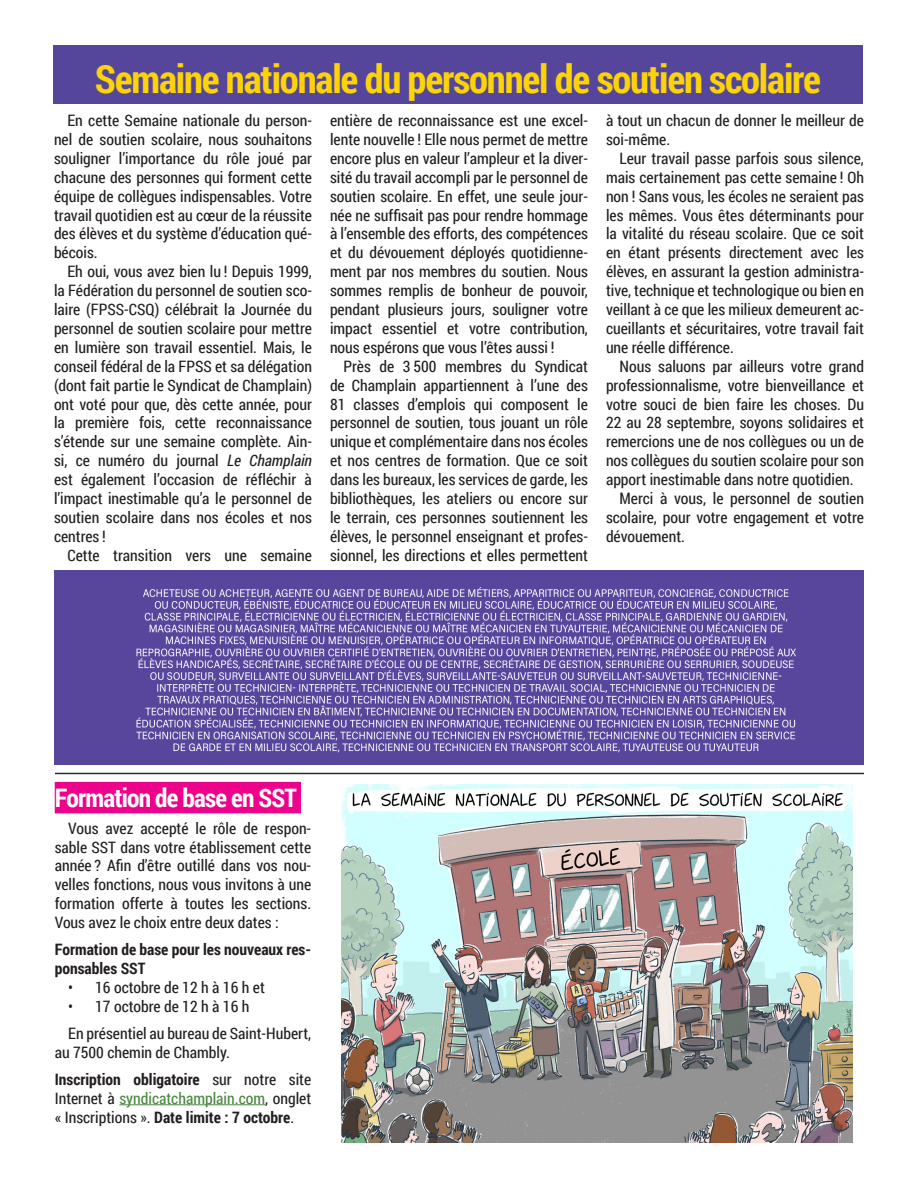
<style>
.page{position:relative;width:918px;height:1188px;background:#fff}
.page>*{position:absolute;margin:0;border:0;box-sizing:border-box;transform-origin:0 0}
._2022-04_Paragraphe_normal{font:700 39px "Roboto Condensed";letter-spacing:-.03em;color:#fcd406}
._2022-04_Paragraphe_normal-2{font:700 25.5px "Roboto Condensed";letter-spacing:-.03em;color:#fff}
._2022-04_Paragraphe_normal-3{font:15.75px/18.9px "Roboto Condensed";color:#231f20;text-align:justify}
._2022-04_Paragraphe_normal-4{font:700 15.75px/18.9px "Roboto Condensed";color:#231f20}
.s1{font-style:italic}
.s2{font-weight:700}
.s3{color:#49883f}
</style>
<div class="page">
<div style="left:55px;top:782px;width:246px;height:31px;background:#ed028c"></div>
<hr style="left:119px;top:1104px;width:146px;height:1px;background:#49883f">
<div style="left:53px;top:45px;width:810px;height:59px;background:#55469c"></div>
<hr style="left:55px;top:773px;width:809px;height:1px;background:#292c2f">
<img style="left:55px;top:570px;width:809px;height:195px">
<img style="left:342px;top:785px;width:510px;height:357px">
<p class="_2022-04_Paragraphe_normal" style="left:95px;top:51px;width:728px">Semaine nationale du personnel de soutien scolaire</p>
<p class="_2022-04_Paragraphe_normal-3" style="left:54px;top:110px;width:260px;text-indent:14px">En cette Semaine nationale du person&shy;nel de soutien scolaire, nous souhaitons souligner l’importance du rôle joué par chacune des personnes qui forment cette équipe de collègues indispensables. Votre travail quotidien est au cœur de la réussite des élèves et du système d’éducation qué&shy;bécois.</p>
<p class="_2022-04_Paragraphe_normal-3" style="left:54px;top:262px;width:260px;text-indent:14px">Eh oui, vous avez bien lu ! Depuis 1999, la Fédération du personnel de soutien sco&shy;laire (FPSS-CSQ) célébrait la Journée du personnel de soutien scolaire pour mettre en lumière son travail essentiel. Mais, le conseil fédéral de la FPSS et sa délégation (dont fait partie le Syndicat de Champlain) ont voté pour que, dès cette année, pour la première fois, cette reconnaissance s’étende sur une semaine complète. Ain&shy;si, ce numéro du journal <span class="s1">Le Champlain </span>est également l’occasion de réfléchir à l’impact inestimable qu’a le personnel de soutien scolaire dans nos écoles et nos centres !</p>
<p class="_2022-04_Paragraphe_normal-3" style="left:68px;top:545px;width:246px">Cette transition vers une semaine</p>
<p class="_2022-04_Paragraphe_normal-3" style="left:330px;top:110px;width:260px">entière de reconnaissance est une excel&shy;lente nouvelle ! Elle nous permet de mettre encore plus en valeur l’ampleur et la diver&shy;sité du travail accompli par le personnel de soutien scolaire. En effet, une seule jour&shy;née ne suffisait pas pour rendre hommage à l’ensemble des efforts, des compétences et du dévouement déployés quotidienne&shy;ment par nos membres du soutien. Nous sommes remplis de bonheur de pouvoir, pendant plusieurs jours, souligner votre impact essentiel et votre contribution, nous espérons que vous l’êtes aussi !</p>
<p class="_2022-04_Paragraphe_normal-3" style="left:330px;top:356px;width:260px;text-indent:14px">Près de 3 500 membres du Syndicat de Champlain appartiennent à l’une des 81 classes d’emplois qui composent le personnel de soutien, tous jouant un rôle unique et complémentaire dans nos écoles et nos centres de formation. Que ce soit dans les bureaux, les services de garde, les bibliothèques, les ateliers ou encore sur le terrain, ces personnes soutiennent les élèves, le personnel enseignant et profes&shy;sionnel, les directions et elles permettent</p>
<p class="_2022-04_Paragraphe_normal-3" style="left:606px;top:110px;width:260px">à tout un chacun de donner le meilleur de soi-même.</p>
<p class="_2022-04_Paragraphe_normal-3" style="left:606px;top:148px;width:260px;text-indent:14px">Leur travail passe parfois sous silence, mais certainement pas cette semaine ! Oh non ! Sans vous, les écoles ne seraient pas les mêmes. Vous êtes déterminants pour la vitalité du réseau scolaire. Que ce soit en étant présents directement avec les élèves, en assurant la gestion administra&shy;tive, technique et technologique ou bien en veillant à ce que les milieux demeurent ac&shy;cueillants et sécuritaires, votre travail fait une réelle différence.</p>
<p class="_2022-04_Paragraphe_normal-3" style="left:606px;top:356px;width:260px;text-indent:14px">Nous saluons par ailleurs votre grand professionnalisme, votre bienveillance et votre souci de bien faire les choses. Du 22 au 28 septembre, soyons solidaires et remercions une de nos collègues ou un de nos collègues du soutien scolaire pour son apport inestimable dans notre quotidien.</p>
<p class="_2022-04_Paragraphe_normal-3" style="left:606px;top:488px;width:260px;text-indent:14px">Merci à vous, le personnel de soutien scolaire, pour votre engagement et votre dévouement.</p>
<p class="_2022-04_Paragraphe_normal-2" style="left:55px;top:780px;width:244px">Formation de base en SST</p>
<p class="_2022-04_Paragraphe_normal-3" style="left:55px;top:818px;width:258px;text-indent:14px">Vous avez accepté le rôle de respon&shy;sable SST dans votre établissement cette année ? Afin d’être outillé dans vos nou&shy;velles fonctions, nous vous invitons à une formation offerte à toutes les sections.<br>Vous avez le choix entre deux dates :</p>
<p class="_2022-04_Paragraphe_normal-4" style="left:55px;top:939px;width:258px">Formation de base pour les nouveaux res&shy;ponsables SST</p>
<p class="_2022-04_Paragraphe_normal-3" style="left:68px;top:977px;width:198px">• 16 octobre de 12 h à 16 h et</p>
<p class="_2022-04_Paragraphe_normal-3" style="left:68px;top:996px;width:183px">• 17 octobre de 12 h à 16 h</p>
<p class="_2022-04_Paragraphe_normal-3" style="left:55px;top:1023px;width:258px;text-indent:14px">En présentiel au bureau de Saint-Hubert, au 7500 chemin de Chambly.</p>
<p class="_2022-04_Paragraphe_normal-3" style="left:55px;top:1069px;width:258px"><span class="s2">Inscription obligatoire</span> sur notre site Internet à <span class="s3">syndicatchamplain.com</span>, onglet « Inscriptions ». <span class="s2">Date limite : 7 octobre</span>.</p>
</div>
